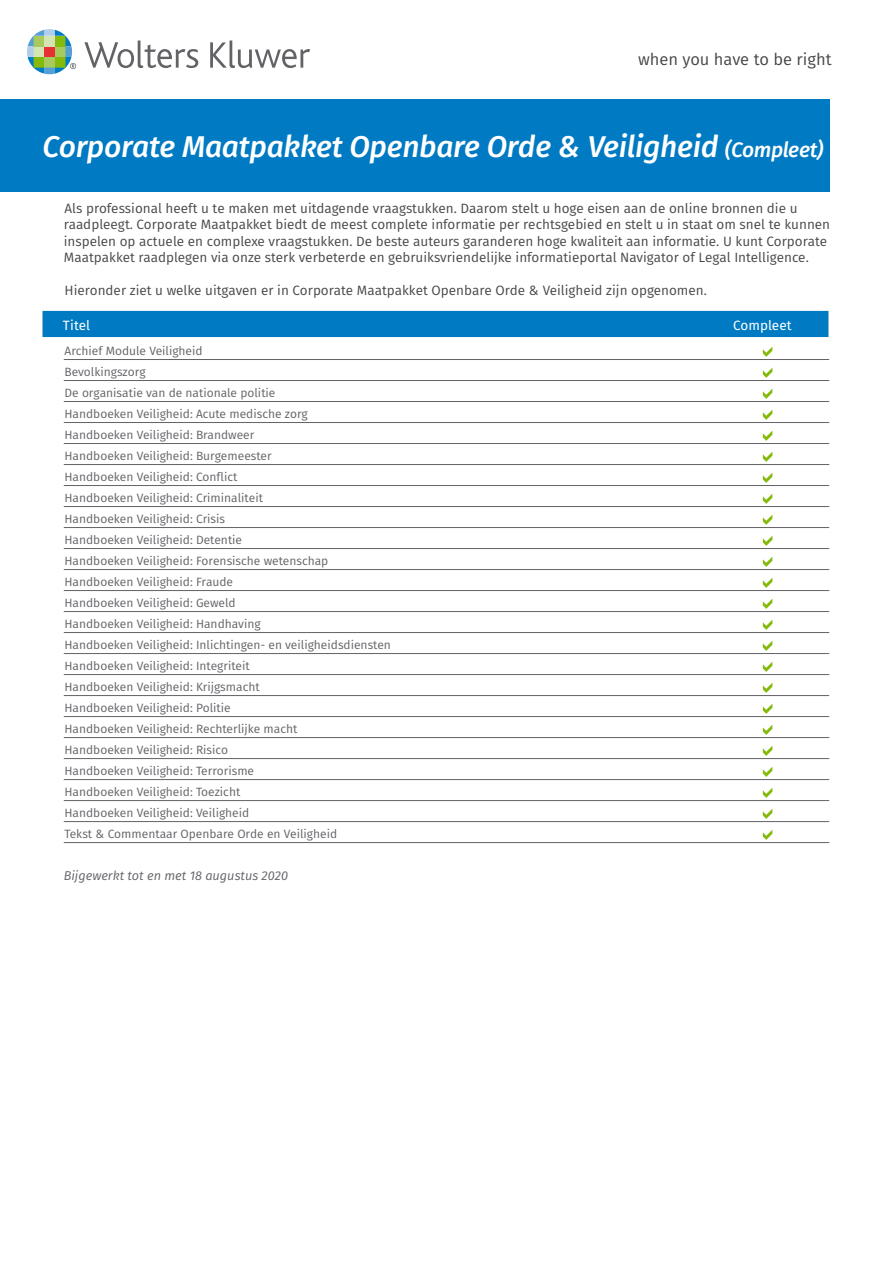
<style>
.page{position:relative;width:893px;height:1263px;background:#fff}
.page>*{position:absolute;margin:0;border:0;box-sizing:border-box;transform-origin:0 0}
.t1{font:italic 500 30px "Fira Sans";letter-spacing:-.01em;color:#fff}
.t2{font:16.5px "Fira Sans";color:#474747}
.t3{font:13.5px/16.5px "Fira Sans";color:#474747}
.t4{font:13.5px "Fira Sans";color:#fff}
.t5{font:italic 12.75px "Fira Sans";color:#636267}
.t6{font:12px/21px "Fira Sans";color:#636267}
.s1{font-size:21px}
</style>
<div class="page">
<hr style="left:64px;top:359px;width:765px;height:1px;background:#636267">
<hr style="left:64px;top:380px;width:765px;height:1px;background:#636267">
<hr style="left:64px;top:401px;width:765px;height:1px;background:#636267">
<hr style="left:64px;top:422px;width:765px;height:1px;background:#636267">
<hr style="left:64px;top:443px;width:765px;height:1px;background:#636267">
<hr style="left:64px;top:464px;width:765px;height:1px;background:#636267">
<hr style="left:64px;top:485px;width:765px;height:1px;background:#636267">
<hr style="left:64px;top:506px;width:765px;height:1px;background:#636267">
<hr style="left:64px;top:527px;width:765px;height:1px;background:#636267">
<hr style="left:64px;top:548px;width:765px;height:1px;background:#636267">
<hr style="left:64px;top:569px;width:765px;height:1px;background:#636267">
<hr style="left:64px;top:590px;width:765px;height:1px;background:#636267">
<hr style="left:64px;top:611px;width:765px;height:1px;background:#636267">
<hr style="left:64px;top:632px;width:765px;height:1px;background:#636267">
<hr style="left:64px;top:653px;width:765px;height:1px;background:#636267">
<hr style="left:64px;top:674px;width:765px;height:1px;background:#636267">
<hr style="left:64px;top:695px;width:765px;height:1px;background:#636267">
<hr style="left:64px;top:716px;width:765px;height:1px;background:#636267">
<hr style="left:64px;top:737px;width:765px;height:1px;background:#636267">
<hr style="left:64px;top:758px;width:765px;height:1px;background:#636267">
<hr style="left:64px;top:779px;width:765px;height:1px;background:#636267">
<hr style="left:64px;top:800px;width:765px;height:1px;background:#636267">
<hr style="left:64px;top:821px;width:765px;height:1px;background:#636267">
<hr style="left:64px;top:842px;width:765px;height:1px;background:#636267">
<svg style="left:763px;top:347px;width:9px;height:10px"></svg>
<svg style="left:763px;top:368px;width:9px;height:10px"></svg>
<svg style="left:763px;top:389px;width:9px;height:10px"></svg>
<svg style="left:763px;top:410px;width:9px;height:10px"></svg>
<svg style="left:763px;top:431px;width:9px;height:10px"></svg>
<svg style="left:763px;top:452px;width:9px;height:10px"></svg>
<svg style="left:763px;top:473px;width:9px;height:10px"></svg>
<svg style="left:763px;top:494px;width:9px;height:10px"></svg>
<svg style="left:763px;top:515px;width:9px;height:10px"></svg>
<svg style="left:763px;top:536px;width:9px;height:10px"></svg>
<svg style="left:763px;top:557px;width:9px;height:10px"></svg>
<svg style="left:763px;top:578px;width:9px;height:10px"></svg>
<svg style="left:763px;top:599px;width:9px;height:10px"></svg>
<svg style="left:763px;top:620px;width:9px;height:10px"></svg>
<svg style="left:763px;top:641px;width:9px;height:10px"></svg>
<svg style="left:763px;top:662px;width:9px;height:10px"></svg>
<svg style="left:763px;top:683px;width:9px;height:10px"></svg>
<svg style="left:763px;top:704px;width:9px;height:10px"></svg>
<svg style="left:763px;top:725px;width:9px;height:10px"></svg>
<svg style="left:763px;top:746px;width:9px;height:10px"></svg>
<svg style="left:763px;top:767px;width:9px;height:10px"></svg>
<svg style="left:763px;top:788px;width:9px;height:10px"></svg>
<svg style="left:763px;top:809px;width:9px;height:10px"></svg>
<svg style="left:763px;top:830px;width:9px;height:10px"></svg>
<div style="left:0;top:99px;width:829px;height:92px;background:#007ac3"></div>
<svg style="left:84px;top:41px;width:114px;height:27px"></svg>
<svg style="left:210px;top:41px;width:100px;height:27px"></svg>
<svg style="left:27px;top:29px;width:49px;height:45px"></svg>
<div style="left:42px;top:311px;width:786px;height:26px;background:#007ac3"></div>
<h2 class="t2" style="left:638px;top:47px;width:195px">when you have to be right</h2>
<h1 class="t1" style="left:42px;top:122px;width:783px">Corporate Maatpakket Openbare Orde &amp; Veiligheid <span class="s1">(Compleet)</span></h1>
<p class="t3" style="left:64px;top:199px;width:768px">Als professional heeft u te maken met uitdagende vraagstukken. Daarom stelt u hoge eisen aan de online bronnen die u raadpleegt. Corporate Maatpakket biedt de meest complete informatie per rechtsgebied en stelt u in staat om snel te kunnen inspelen op actuele en complexe vraagstukken. De beste auteurs garanderen hoge kwaliteit aan informatie. U kunt Corporate Maatpakket raadplegen via onze sterk verbeterde en gebruiksvriendelijke informatieportal Navigator of Legal Intelligence.</p>
<p class="t3" style="left:65px;top:282px;width:644px">Hieronder ziet u welke uitgaven er in Corporate Maatpakket Openbare Orde &amp; Veiligheid zijn opgenomen.</p>
<p class="t4" style="left:63px;top:315px;width:29px">Titel</p>
<p class="t4" style="left:733px;top:315px;width:60px">Compleet</p>
<p class="t6" style="left:65px;top:340px;width:328px">Archief Module Veiligheid<br>Bevolkingszorg<br>De organisatie van de nationale politie<br>Handboeken Veiligheid: Acute medische zorg<br>Handboeken Veiligheid: Brandweer<br>Handboeken Veiligheid: Burgemeester<br>Handboeken Veiligheid: Conflict<br>Handboeken Veiligheid: Criminaliteit<br>Handboeken Veiligheid: Crisis<br>Handboeken Veiligheid: Detentie<br>Handboeken Veiligheid: Forensische wetenschap Handboeken Veiligheid: Fraude<br>Handboeken Veiligheid: Geweld<br>Handboeken Veiligheid: Handhaving<br>Handboeken Veiligheid: Inlichtingen- en veiligheidsdiensten Handboeken Veiligheid: Integriteit<br>Handboeken Veiligheid: Krijgsmacht<br>Handboeken Veiligheid: Politie<br>Handboeken Veiligheid: Rechterlijke macht<br>Handboeken Veiligheid: Risico<br>Handboeken Veiligheid: Terrorisme<br>Handboeken Veiligheid: Toezicht<br>Handboeken Veiligheid: Veiligheid<br>Tekst &amp; Commentaar Openbare Orde en Veiligheid</p>
<p class="t5" style="left:64px;top:866px;width:226px">Bijgewerkt tot en met 18 augustus 2020</p>
</div>
